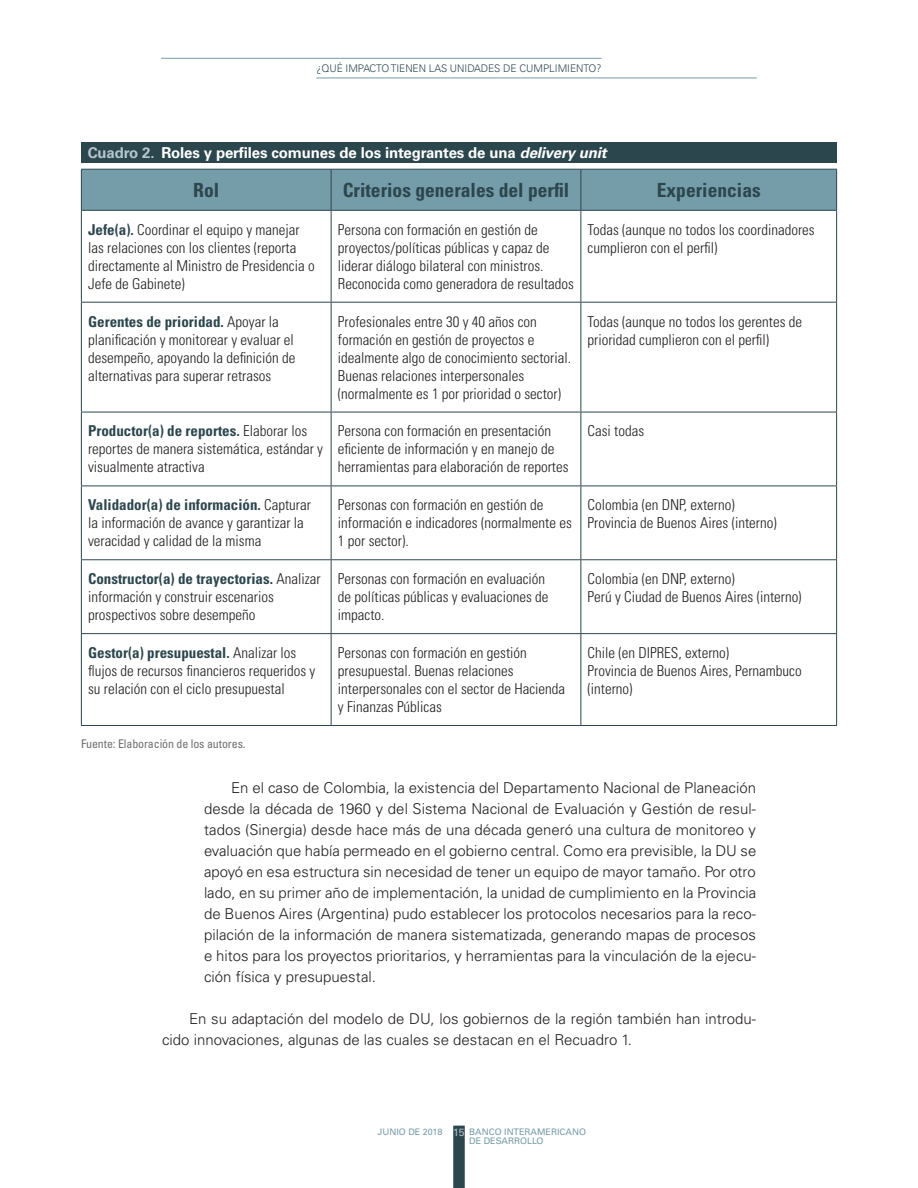
<style>
.page{position:relative;width:918px;height:1188px;background:#fff}
.page>*{position:absolute;margin:0;border:0;box-sizing:border-box;transform-origin:0 0}
.A-Table-txt{font:700 condensed 19.5px "Univers LT Std";color:#2c464d}
.A-Table-bold-color{font:700 condensed 19.5px "Univers LT Std";color:#2c464d}
.A-Table-txt-2{font:300 condensed 15px/18px "Univers LT Std";color:#231f20}
.A-Txt_Indented{font:300 15px/21px "Univers LT Std";color:#231f20;text-align:justify}
.t1{font:700 15px "Univers LT Std";letter-spacing:-.01em;color:#fff}
.A-Source{font:condensed 12px "Univers LT Std";letter-spacing:-.01em;color:#6d6f71}
.t2{font:300 10.5px "Univers LT Std";letter-spacing:-.005em;color:#2c464d}
.t3{font:9px/9px "Univers LT Std";color:#759ca9}
.s1{color:#b5c6ce}
.s2{font-style:italic}
.s3{font-weight:700;color:#2c464d}
.s4{font-size:10.5px;color:#b5c6ce}
</style>
<div class="page">
<hr style="left:161px;top:58px;width:441px;height:1px;background:#759ca9">
<hr style="left:316px;top:78px;width:441px;height:1px;background:#759ca9">
<div style="left:453px;top:1126px;width:12px;height:62px;background:#2c464d"></div>
<div style="left:81px;top:142px;width:756px;height:21px;background:#2c464d"></div>
<div style="left:82px;top:170px;width:754px;height:40px;background:#759ca9"></div>
<hr style="left:81px;top:169px;width:250px;height:1px;background:#2c464d">
<hr style="left:81px;top:170px;width:1px;height:40px;background:#2c464d">
<hr style="left:331px;top:169px;width:250px;height:1px;background:#2c464d">
<hr style="left:331px;top:170px;width:1px;height:40px;background:#2c464d">
<hr style="left:581px;top:169px;width:256px;height:1px;background:#2c464d">
<hr style="left:580px;top:170px;width:1px;height:40px;background:#2c464d">
<hr style="left:836px;top:170px;width:1px;height:40px;background:#2c464d">
<hr style="left:81px;top:210px;width:250px;height:1px;background:#2c464d">
<hr style="left:81px;top:211px;width:1px;height:91px;background:#2c464d">
<hr style="left:331px;top:210px;width:250px;height:1px;background:#2c464d">
<hr style="left:331px;top:211px;width:1px;height:91px;background:#2c464d">
<hr style="left:581px;top:210px;width:256px;height:1px;background:#2c464d">
<hr style="left:580px;top:211px;width:1px;height:91px;background:#2c464d">
<hr style="left:836px;top:211px;width:1px;height:91px;background:#2c464d">
<hr style="left:81px;top:302px;width:250px;height:1px;background:#2c464d">
<hr style="left:81px;top:303px;width:1px;height:109px;background:#2c464d">
<hr style="left:331px;top:302px;width:250px;height:1px;background:#2c464d">
<hr style="left:331px;top:303px;width:1px;height:109px;background:#2c464d">
<hr style="left:581px;top:302px;width:256px;height:1px;background:#2c464d">
<hr style="left:580px;top:303px;width:1px;height:109px;background:#2c464d">
<hr style="left:836px;top:303px;width:1px;height:109px;background:#2c464d">
<hr style="left:81px;top:412px;width:250px;height:1px;background:#2c464d">
<hr style="left:81px;top:412px;width:1px;height:74px;background:#2c464d">
<hr style="left:331px;top:412px;width:250px;height:1px;background:#2c464d">
<hr style="left:331px;top:412px;width:1px;height:74px;background:#2c464d">
<hr style="left:581px;top:412px;width:256px;height:1px;background:#2c464d">
<hr style="left:580px;top:412px;width:1px;height:74px;background:#2c464d">
<hr style="left:836px;top:412px;width:1px;height:74px;background:#2c464d">
<hr style="left:81px;top:486px;width:250px;height:1px;background:#2c464d">
<hr style="left:81px;top:486px;width:1px;height:73px;background:#2c464d">
<hr style="left:331px;top:486px;width:250px;height:1px;background:#2c464d">
<hr style="left:331px;top:486px;width:1px;height:73px;background:#2c464d">
<hr style="left:581px;top:486px;width:256px;height:1px;background:#2c464d">
<hr style="left:580px;top:486px;width:1px;height:73px;background:#2c464d">
<hr style="left:836px;top:486px;width:1px;height:73px;background:#2c464d">
<hr style="left:81px;top:559px;width:250px;height:1px;background:#2c464d">
<hr style="left:81px;top:560px;width:1px;height:73px;background:#2c464d">
<hr style="left:331px;top:559px;width:250px;height:1px;background:#2c464d">
<hr style="left:331px;top:560px;width:1px;height:73px;background:#2c464d">
<hr style="left:581px;top:559px;width:256px;height:1px;background:#2c464d">
<hr style="left:580px;top:560px;width:1px;height:73px;background:#2c464d">
<hr style="left:836px;top:560px;width:1px;height:73px;background:#2c464d">
<hr style="left:81px;top:633px;width:250px;height:1px;background:#2c464d">
<hr style="left:81px;top:634px;width:1px;height:91px;background:#2c464d">
<hr style="left:331px;top:633px;width:250px;height:1px;background:#2c464d">
<hr style="left:331px;top:634px;width:1px;height:91px;background:#2c464d">
<hr style="left:581px;top:633px;width:256px;height:1px;background:#2c464d">
<hr style="left:580px;top:634px;width:1px;height:91px;background:#2c464d">
<hr style="left:836px;top:634px;width:1px;height:91px;background:#2c464d">
<hr style="left:81px;top:725px;width:250px;height:1px;background:#2c464d">
<hr style="left:331px;top:725px;width:250px;height:1px;background:#2c464d">
<hr style="left:581px;top:725px;width:256px;height:1px;background:#2c464d">
<p class="t2" style="left:316px;top:62px;width:287px">¿QUÉ IMPACTO TIENEN LAS UNIDADES DE CUMPLIMIENTO?</p>
<p class="t1" style="left:88px;top:144px;width:521px"><span class="s1">Cuadro 2.</span> Roles y perfiles comunes de los integrantes de una <span class="s2">delivery unit</span></p>
<p class="A-Table-bold-color" style="left:193px;top:178px;width:28px">Rol</p>
<p class="A-Table-txt" style="left:343px;top:178px;width:228px">Criterios generales del perfil</p>
<p class="A-Table-bold-color" style="left:657px;top:178px;width:105px">Experiencias</p>
<p class="A-Table-txt-2" style="left:88px;top:220px;width:228px"><span class="s3">Jefe(a).</span> Coordinar el equipo y manejar las relaciones con los clientes (reporta directamente al Ministro de Presidencia o Jefe de Gabinete)</p>
<p class="A-Table-txt-2" style="left:338px;top:220px;width:238px">Persona con formación en gestión de proyectos/políticas públicas y capaz de liderar diálogo bilateral con ministros.<br>Reconocida como generadora de resultados</p>
<p class="A-Table-txt-2" style="left:588px;top:220px;width:229px">Todas (aunque no todos los coordinadores cumplieron con el perfil)</p>
<p class="A-Table-txt-2" style="left:88px;top:312px;width:209px"><span class="s3">Gerentes de prioridad.</span> Apoyar la planificación y monitorear y evaluar el desempeño, apoyando la definición de alternativas para superar retrasos</p>
<p class="A-Table-txt-2" style="left:338px;top:312px;width:235px">Profesionales entre 30 y 40 años con formación en gestión de proyectos e idealmente algo de conocimiento sectorial.<br>Buenas relaciones interpersonales (normalmente es 1 por prioridad o sector)</p>
<p class="A-Table-txt-2" style="left:588px;top:312px;width:216px">Todas (aunque no todos los gerentes de prioridad cumplieron con el perfil)</p>
<p class="A-Table-txt-2" style="left:88px;top:422px;width:236px"><span class="s3">Productor(a) de reportes.</span> Elaborar los reportes de manera sistemática, estándar y visualmente atractiva</p>
<p class="A-Table-txt-2" style="left:338px;top:422px;width:232px">Persona con formación en presentación eficiente de información y en manejo de herramientas para elaboración de reportes</p>
<p class="A-Table-txt-2" style="left:588px;top:422px;width:58px">Casi todas</p>
<p class="A-Table-txt-2" style="left:88px;top:496px;width:224px"><span class="s3">Validador(a) de información.</span> Capturar la información de avance y garantizar la veracidad y calidad de la misma</p>
<p class="A-Table-txt-2" style="left:338px;top:496px;width:236px">Personas con formación en gestión de información e indicadores (normalmente es<br>1 por sector).</p>
<p class="A-Table-txt-2" style="left:588px;top:496px;width:149px">Colombia (en DNP, externo)</p>
<p class="A-Table-txt-2" style="left:588px;top:514px;width:191px">Provincia de Buenos Aires (interno)</p>
<p class="A-Table-txt-2" style="left:88px;top:570px;width:234px"><span class="s3">Constructor(a) de trayectorias.</span> Analizar información y construir escenarios prospectivos sobre desempeño</p>
<p class="A-Table-txt-2" style="left:338px;top:570px;width:212px">Personas con formación en evaluación de políticas públicas y evaluaciones de impacto.</p>
<p class="A-Table-txt-2" style="left:588px;top:570px;width:149px">Colombia (en DNP, externo)</p>
<p class="A-Table-txt-2" style="left:588px;top:588px;width:216px">Perú y Ciudad de Buenos Aires (interno)</p>
<p class="A-Table-txt-2" style="left:88px;top:644px;width:229px"><span class="s3">Gestor(a) presupuestal.</span> Analizar los flujos de recursos financieros requeridos y su relación con el ciclo presupuestal</p>
<p class="A-Table-txt-2" style="left:338px;top:644px;width:229px">Personas con formación en gestión presupuestal. Buenas relaciones interpersonales con el sector de Hacienda y Finanzas Públicas</p>
<p class="A-Table-txt-2" style="left:588px;top:644px;width:143px">Chile (en DIPRES, externo)</p>
<p class="A-Table-txt-2" style="left:588px;top:662px;width:216px">Provincia de Buenos Aires, Pernambuco (interno)</p>
<p class="A-Source" style="left:81px;top:736px;width:166px">Fuente: Elaboración de los autores.</p>
<p class="A-Txt_Indented" style="left:204px;top:777px;width:554px;text-indent:27px">En el caso de Colombia, la existencia del Departamento Nacional de Planeación desde la década de 1960 y del Sistema Nacional de Evaluación y Gestión de resul&shy;tados (Sinergia) desde hace más de una década generó una cultura de monitoreo y evaluación que había permeado en el gobierno central. Como era previsible, la DU se apoyó en esa estructura sin necesidad de tener un equipo de mayor tamaño. Por otro lado, en su primer año de implementación, la unidad de cumplimiento en la Provincia de Buenos Aires (Argentina) pudo establecer los protocolos necesarios para la reco&shy;pilación de la información de manera sistematizada, generando mapas de procesos e hitos para los proyectos prioritarios, y herramientas para la vinculación de la ejecu&shy;ción física y presupuestal.</p>
<p class="A-Txt_Indented" style="left:162px;top:1008px;width:595px;text-indent:27px">En su adaptación del modelo de DU, los gobiernos de la región también han introdu&shy;cido innovaciones, algunas de las cuales se destacan en el Recuadro 1.</p>
<p class="t3" style="left:377px;top:1128px;width:66px">JUNIO DE 2018</p>
<p class="t3" style="left:469px;top:1128px;width:118px;text-indent:-16px"><span class="s4">15</span> BANCO INTERAMERICANO<br>DE DESARROLLO</p>
</div>
